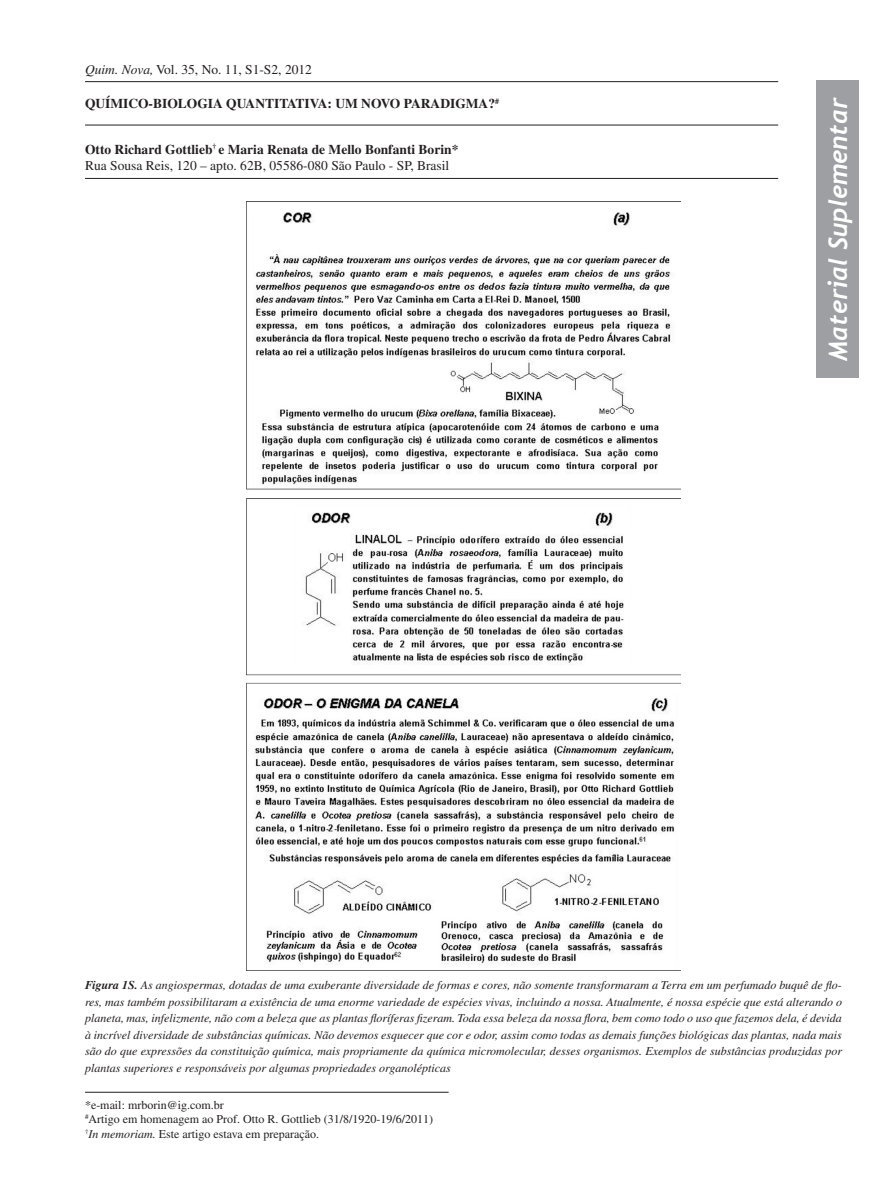
<style>
.page{position:relative;width:893px;height:1191px;background:#fff}
.page>*{position:absolute;margin:0;border:0;box-sizing:border-box;transform-origin:0 0}
.t1{font:italic 700 25.5px "Trebuchet";color:#fff}
.Recebido{font:13.5px "Times";color:#231f20}
.Autores{font:700 13.5px "Times";color:#231f20}
.Título{font:700 13.5px "Times";color:#231f20}
.Figura{font:italic 12px/16.5px "Times";color:#231f20;text-align:justify}
.Rodapé{font:12px "Times";color:#231f20}
.s1{font-style:italic}
.s2{font-weight:700}
</style>
<div class="page">
<div style="left:816px;top:81px;width:43px;height:297px;background:#9d9fa2"></div>
<hr style="left:85px;top:1091px;width:364px;height:1px;background:#231f20">
<hr style="left:85px;top:81px;width:693px;height:1px;background:#231f20">
<hr style="left:85px;top:125px;width:693px;height:1px;background:#231f20">
<hr style="left:85px;top:178px;width:693px;height:1px;background:#231f20">
<img style="left:246px;top:201px;width:435px;height:769px">
<p class="Recebido" style="left:85px;top:62px;width:228px"><span class="s1">Quim. Nova,</span> Vol. 35, No. 11, S1-S2, 2012</p>
<p class="Título" style="left:85px;top:96px;width:415px">QUÍMICO-BIOLOGIA QUANTITATIVA: UM NOVO PARADIGMA?<sup>#</sup></p>
<p class="Autores" style="left:85px;top:141px;width:375px">Otto Richard Gottlieb<sup>†</sup> e Maria Renata de Mello Bonfanti Borin*</p>
<p class="Recebido" style="left:85px;top:158px;width:366px">Rua Sousa Reis, 120 – apto. 62B, 05586-080 São Paulo - SP, Brasil</p>
<h1 class="t1" style="left:822px;top:361px;width:265px;rotate:-90deg">Material Suplementar</h1>
<p class="Figura" style="left:85px;top:977px;width:758px"><span class="s2">Figura 1S.</span> As angiospermas, dotadas de uma exuberante diversidade de formas e cores, não somente transformaram a Terra em um perfumado buquê de flo&shy;res, mas também possibilitaram a existência de uma enorme variedade de espécies vivas, incluindo a nossa. Atualmente, é nossa espécie que está alterando o planeta, mas, infelizmente, não com a beleza que as plantas floríferas fizeram. Toda essa beleza da nossa flora, bem como todo o uso que fazemos dela, é devida à incrível diversidade de substâncias químicas. Não devemos esquecer que cor e odor, assim como todas as demais funções biológicas das plantas, nada mais são do que expressões da constituição química, mais propriamente da química micromolecular, desses organismos. Exemplos de substâncias produzidas por plantas superiores e responsáveis por algumas propriedades organolépticas</p>
<p class="Rodapé" style="left:85px;top:1098px;width:140px">*e-mail: mrborin@ig.com.br</p>
<p class="Rodapé" style="left:85px;top:1112px;width:350px"><sup>#</sup>Artigo em homenagem ao Prof. Otto R. Gottlieb (31/8/1920-19/6/2011)</p>
<p class="Rodapé" style="left:85px;top:1127px;width:236px"><sup>†</sup><span class="s1">In memoriam.</span> Este artigo estava em preparação.</p>
</div>
